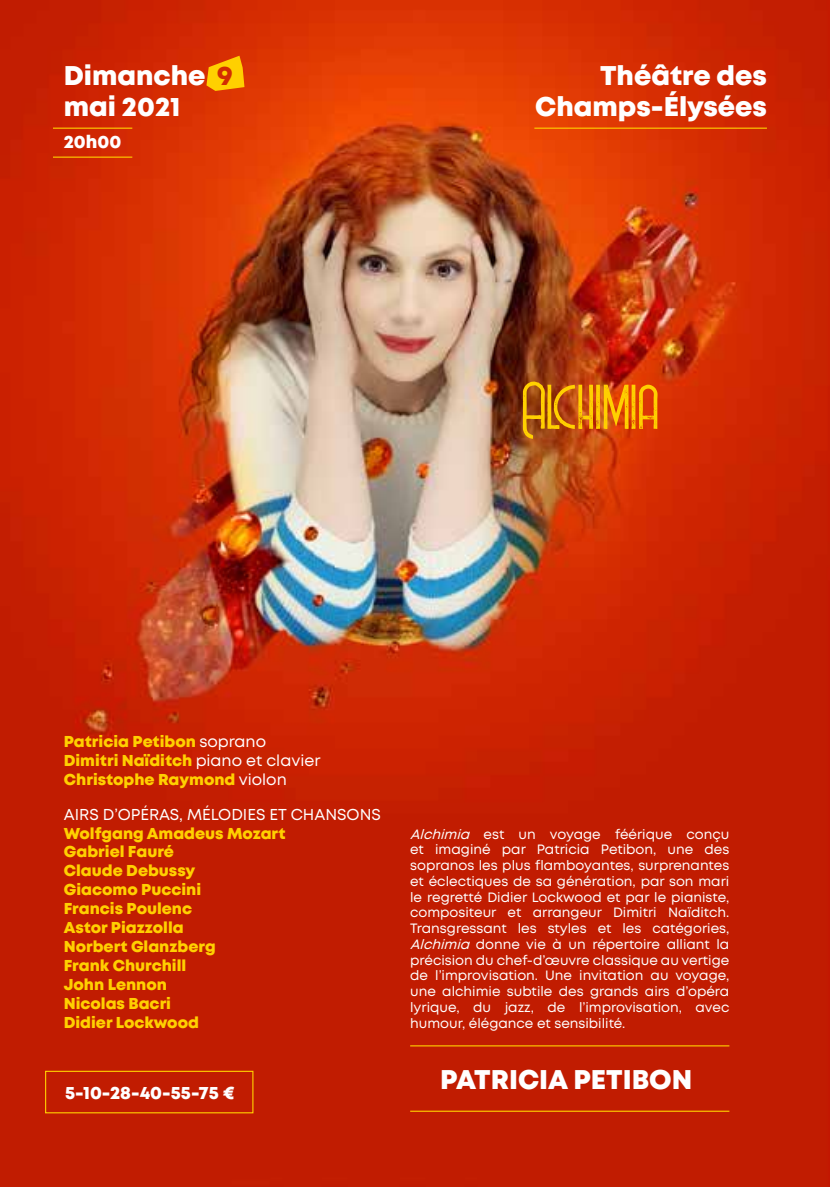
<style>
.page{position:relative;width:830px;height:1187px;background:#fff}
.page>*{position:absolute;margin:0;border:0;box-sizing:border-box;transform-origin:0 0}
.t1{font:73.8px "Billionaire Medium Grunge";letter-spacing:.02em;color:#ffd000}
.t2{font:800 27px/31.5px "Mont";color:#fff;text-align:right}
.t3{font:800 18px "Mont";color:#fff}
.t4{font:800 15.75px/18.9px "Mont";color:#ffd000}
.t5{font:15.75px "Mont";color:#fff}
.t6{font:13.5px/15.8px "Mont";color:#fff;text-align:justify}
.s1{color:#d22c02}
.s2{font-weight:400;color:#fff}
.s3{font-style:italic}
</style>
<div class="page">
<img style="left:0;top:0;width:829px;height:1186px">
<div style="left:45px;top:1070px;width:208px;height:43px;border:1px solid #ffd000"></div>
<hr style="left:410px;top:1110px;width:319px;height:1px;background:#ffd000">
<hr style="left:53px;top:128px;width:79px;height:1px;background:#ffd000">
<hr style="left:410px;top:1045px;width:319px;height:1px;background:#ffd000">
<hr style="left:534px;top:128px;width:232px;height:1px;background:#ffd000">
<hr style="left:53px;top:156px;width:79px;height:2px;background:#ffd000">
<svg style="left:206px;top:56px;width:38px;height:35px"></svg>
<h2 class="t2" style="left:64px;top:60px;width:171px;text-align:left">Dimanche <span class="s1">9 </span>mai 2021</h2>
<h3 class="t3" style="left:64px;top:130px;width:59px">20h00</h3>
<h2 class="t2" style="left:535px;top:60px;width:233px">Théâtre des<br>Champs-Élysées</h2>
<h1 class="t1" style="left:522px;top:370px;width:137px">Alchimia</h1>
<p class="t4" style="left:64px;top:732px;width:258px">Patricia Petibon <span class="s2">soprano<br></span>Dimitri Naïditch <span class="s2">piano et clavier<br></span>Christophe Raymond <span class="s2">violon</span></p>
<p class="t5" style="left:64px;top:804px;width:318px">AIRS D’OPÉRAS, MÉLODIES ET CHANSONS</p>
<p class="t4" style="left:64px;top:823px;width:223px">Wolfgang Amadeus Mozart<br>Gabriel Fauré<br>Claude Debussy<br>Giacomo Puccini<br>Francis Poulenc<br>Astor Piazzolla<br>Norbert Glanzberg<br>Frank Churchill<br>John Lennon<br>Nicolas Bacri<br>Didier Lockwood</p>
<p class="t6" style="left:410px;top:825px;width:320px"><span class="s3">Alchimia</span> est un voyage féérique conçu et imaginé par Patricia Petibon, une des sopranos les plus flamboyantes, surprenantes et éclectiques de sa génération, par son mari le regretté Didier Lockwood et par le pianiste, compositeur et arrangeur Dimitri Naïditch.<br>Transgressant les styles et les catégories, <span class="s3">Alchimia</span> donne vie à un répertoire alliant la précision du chef-d’œuvre classique au vertige de l’improvisation. Une invitation au voyage, une alchimie subtile des grands airs d’opéra lyrique, du jazz, de l’improvisation, avec humour, élégance et sensibilité.</p>
<h3 class="t3" style="left:65px;top:1080px;width:171px">5-10-28-40-55-75 €</h3>
<h2 class="t2" style="left:440px;top:1064px;width:253px">PATRICIA PETIBON</h2>
</div>
